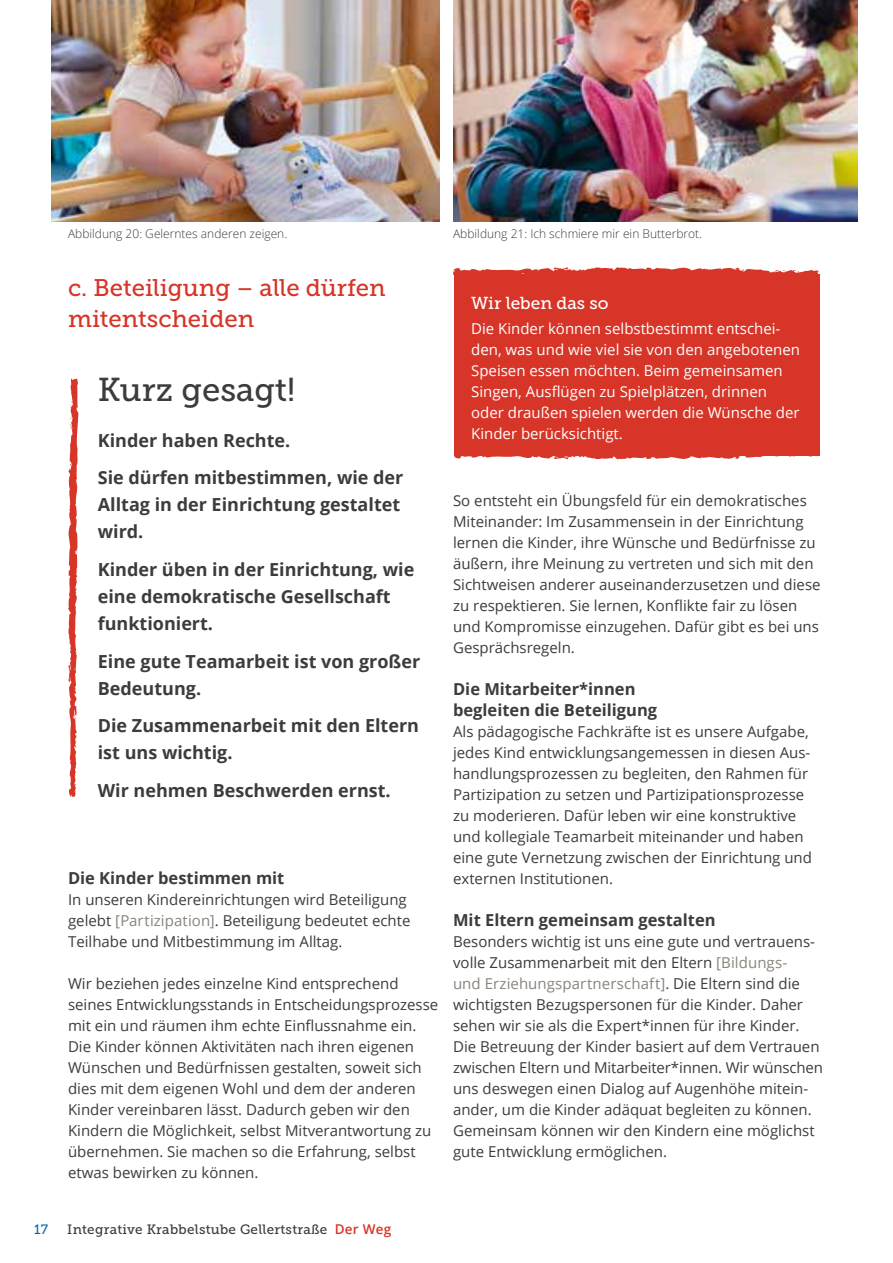
<style>
.page{position:relative;width:893px;height:1263px;background:#fff}
.page>*{position:absolute;margin:0;border:0;box-sizing:border-box;transform-origin:0 0}
.t1{font:33px "Museo Slab 500";color:#3c3c3b}
.t2{font:24px/31.5px "Museo Slab 500";color:#d73528}
.t3{font:700 18px/27px "Open Sans";color:#3c3c3b}
.t4{font:17.25px "Museo Slab 500";color:#fff}
.t5{font:700 16.5px/21px "Open Sans";color:#3c3c3b}
.t6{font:15px/21px "Open Sans";color:#3c3c3b}
.t7{font:15px/21px "Open Sans";color:#fff}
.t8{font:13.5px "Museo Slab 500";letter-spacing:.02em;color:#3c3c3b}
.t9{font:13.5px "Museo Slab 500";color:#0069b4}
.t10{font:300 12px "Open Sans";color:#3c3c3b}
.s1{color:#89847c}
.s2{font-family:"Open Sans";font-weight:600;color:#d73528}
</style>
<div class="page">
<img style="left:51px;top:0;width:389px;height:221px">
<img style="left:453px;top:0;width:405px;height:221px">
<div style="left:454px;top:274px;width:366px;height:182px;background:#d73528"></div>
<svg style="left:453px;top:267px;width:366px;height:9px"></svg>
<svg style="left:454px;top:456px;width:363px;height:4px"></svg>
<svg style="left:68px;top:378px;width:11px;height:419px"></svg>
<p class="t10" style="left:68px;top:226px;width:221px">Abbildung 20: Gelerntes anderen zeigen.</p>
<p class="t10" style="left:453px;top:226px;width:251px">Abbildung 21: Ich schmiere mir ein Butterbrot.</p>
<h2 class="t2" style="left:68px;top:272px;width:319px">c. Beteiligung – alle dürfen mitentscheiden</h2>
<h1 class="t1" style="left:98px;top:371px;width:199px">Kurz gesagt!</h1>
<p class="t3" style="left:98px;top:421px;width:307px;line-height:37.7px">Kinder haben Rechte.<br>Sie dürfen mitbestimmen, wie der</p>
<p class="t3" style="left:98px;top:491px;width:304px">Alltag in der Einrichtung gestaltet wird.</p>
<p class="t3" style="left:98px;top:555px;width:318px">Kinder üben in der Einrichtung, wie eine demokratische Gesellschaft funktioniert.</p>
<p class="t3" style="left:98px;top:647px;width:324px">Eine gute Teamarbeit ist von großer<br>Bedeutung.</p>
<p class="t3" style="left:98px;top:712px;width:323px">Die Zusammenarbeit mit den Eltern ist uns wichtig.</p>
<p class="t3" style="left:98px;top:776px;width:294px">Wir nehmen Beschwerden ernst.</p>
<p class="t5" style="left:68px;top:867px;width:218px">Die Kinder bestimmen mit</p>
<p class="t6" style="left:68px;top:888px;width:344px">In unseren Kindereinrichtungen wird Beteiligung gelebt <span class="s1">[Partizipation]</span>. Beteiligung bedeutet echte<br>Teilhabe und Mitbestimmung im Alltag.</p>
<p class="t6" style="left:68px;top:972px;width:372px">Wir beziehen jedes einzelne Kind entsprechend seines Entwicklungsstands in Entscheidungsprozesse mit ein und räumen ihm echte Einflussnahme ein.<br>Die Kinder können Aktivitäten nach ihren eigenen Wünschen und Bedürfnissen gestalten, soweit sich dies mit dem eigenen Wohl und dem der anderen Kinder vereinbaren lässt. Dadurch geben wir den Kindern die Möglichkeit, selbst Mitverantwortung zu übernehmen. Sie machen so die Erfahrung, selbst etwas bewirken zu können.</p>
<p class="t4" style="left:471px;top:293px;width:139px">Wir leben das so</p>
<p class="t7" style="left:471px;top:317px;width:330px">Die Kinder können selbstbestimmt entschei&shy;den, was und wie viel sie von den angebotenen Speisen essen möchten. Beim gemeinsamen Singen, Ausflügen zu Spielplätzen, drinnen oder draußen spielen werden die Wünsche der Kinder berücksichtigt.</p>
<p class="t6" style="left:453px;top:489px;width:369px">So entsteht ein Übungsfeld für ein demokratisches Miteinander: Im Zusammensein in der Einrichtung lernen die Kinder, ihre Wünsche und Bedürfnisse zu äußern, ihre Meinung zu vertreten und sich mit den Sichtweisen anderer auseinanderzusetzen und diese zu respektieren. Sie lernen, Konflikte fair zu lösen und Kompromisse einzugehen. Dafür gibt es bei uns Gesprächsregeln.</p>
<p class="t5" style="left:453px;top:678px;width:206px">Die Mitarbeiter*innen begleiten die Beteiligung</p>
<p class="t6" style="left:453px;top:720px;width:360px">Als pädagogische Fachkräfte ist es unsere Aufgabe, jedes Kind entwicklungsangemessen in diesen Aus&shy;handlungsprozessen zu begleiten, den Rahmen für Partizipation zu setzen und Partizipationsprozesse zu moderieren. Dafür leben wir eine konstruktive und kollegiale Teamarbeit miteinander und haben eine gute Vernetzung zwischen der Einrichtung und externen Institutionen.</p>
<p class="t5" style="left:453px;top:909px;width:264px">Mit Eltern gemeinsam gestalten</p>
<p class="t6" style="left:453px;top:930px;width:371px">Besonders wichtig ist uns eine gute und vertrauens&shy;volle Zusammenarbeit mit den Eltern <span class="s1">[Bildungs-<br>und Erziehungspartnerschaft]</span>. Die Eltern sind die wichtigsten Bezugspersonen für die Kinder. Daher sehen wir sie als die Expert*innen für ihre Kinder.<br>Die Betreuung der Kinder basiert auf dem Vertrauen zwischen Eltern und Mitarbeiter*innen. Wir wünschen uns deswegen einen Dialog auf Augenhöhe mitein&shy;ander, um die Kinder adäquat begleiten zu können.<br>Gemeinsam können wir den Kindern eine möglichst gute Entwicklung ermöglichen.</p>
<p class="t9" style="left:34px;top:1222px;width:16px">17</p>
<p class="t8" style="left:67px;top:1222px;width:326px">Integrative Krabbelstube Gellertstraße <span class="s2">Der Weg</span></p>
</div>
